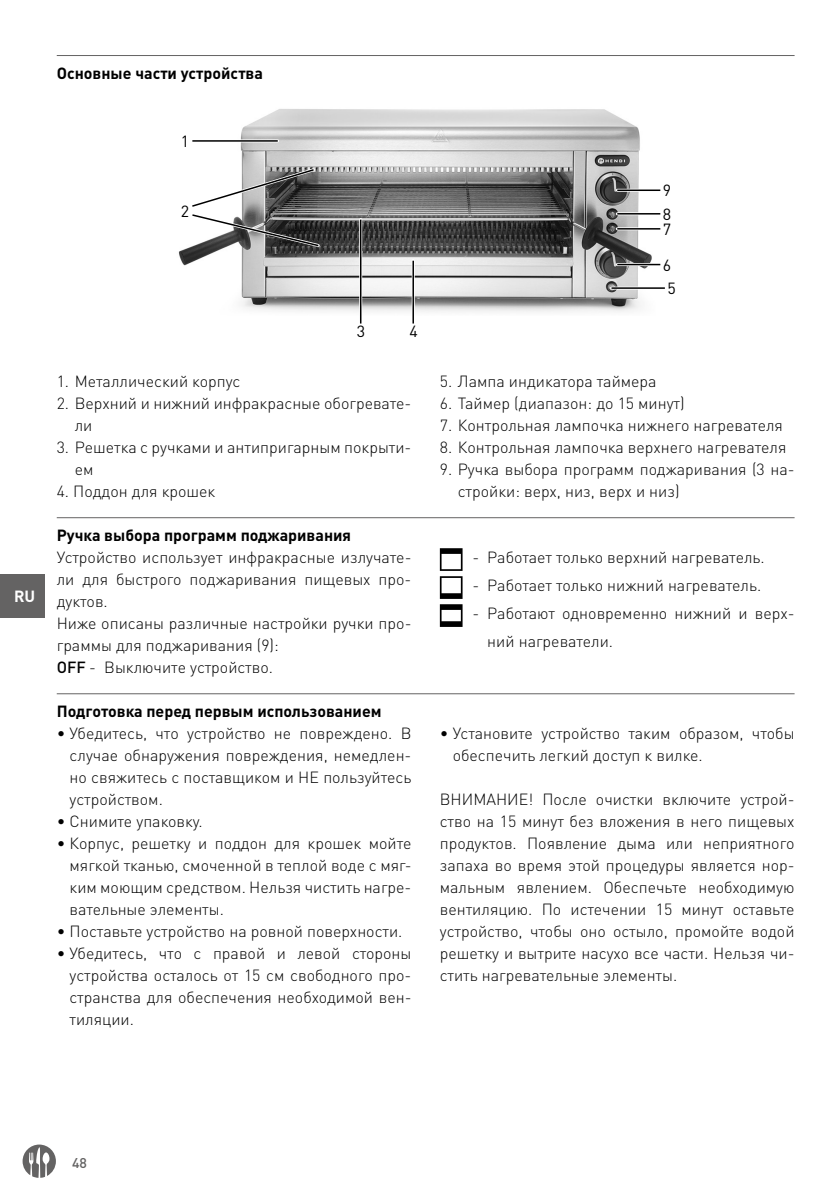
<style>
.page{position:relative;width:840px;height:1191px;background:#fff}
.page>*{position:absolute;margin:0;border:0;box-sizing:border-box;transform-origin:0 0}
.t1{font:300 16px/22px "DIN Pro";color:#000}
.t2{font:700 16px "DIN Pro";color:#000}
.t3{font:16px/23.6px "DIN Pro";color:#000}
.t4{font:700 16px "DIN Pro";color:#fff}
.t5{font:500 14px "DIN Pro";color:#646363}
.s1{font-weight:500}
</style>
<div class="page">
<div style="left:0;top:574px;width:44px;height:43px;background:#646363"></div>
<svg style="left:23px;top:1144px;width:33px;height:33px"></svg>
<hr style="left:57px;top:55px;width:737px;height:1px;background:#646363">
<img style="left:178px;top:109px;width:474px;height:203px">
<hr style="left:192px;top:139px;width:85px;height:3px;background:#fff">
<hr style="left:617px;top:189px;width:43px;height:3px;background:#fff">
<hr style="left:617px;top:212px;width:43px;height:3px;background:#fff">
<hr style="left:617px;top:227px;width:43px;height:3px;background:#fff">
<hr style="left:617px;top:263px;width:43px;height:3px;background:#fff">
<hr style="left:611px;top:286px;width:53px;height:3px;background:#fff">
<hr style="left:359px;top:219px;width:3px;height:104px;background:#fff">
<hr style="left:411px;top:260px;width:3px;height:63px;background:#fff">
<hr style="left:192px;top:140px;width:85px;height:2px;background:#000">
<hr style="left:617px;top:189px;width:43px;height:2px;background:#000">
<hr style="left:617px;top:213px;width:43px;height:1px;background:#000">
<hr style="left:617px;top:228px;width:43px;height:2px;background:#000">
<hr style="left:617px;top:264px;width:43px;height:1px;background:#000">
<hr style="left:611px;top:287px;width:53px;height:2px;background:#000">
<hr style="left:360px;top:220px;width:1px;height:103px;background:#000">
<hr style="left:412px;top:261px;width:2px;height:62px;background:#000">
<svg style="left:188px;top:166px;width:134px;height:83px"></svg>
<hr style="left:57px;top:517px;width:737px;height:1px;background:#646363">
<svg style="left:439px;top:548px;width:23px;height:79px"></svg>
<hr style="left:57px;top:693px;width:737px;height:1px;background:#646363">
<p class="t4" style="left:14px;top:583px;width:23px">RU</p>
<p class="t2" style="left:57px;top:60px;width:208px">Основные части устройства</p>
<p class="t3" style="left:181px;top:129px;width:10px">1</p>
<p class="t3" style="left:181px;top:198px;width:10px">2</p>
<p class="t3" style="left:357px;top:319px;width:10px">3</p>
<p class="t3" style="left:409px;top:319px;width:10px">4</p>
<p class="t1" style="left:57px;top:369px;width:185px">1. Металлический корпус</p>
<p class="t1" style="left:75px;top:391px;width:338px;text-indent:-18px">2. Верхний и нижний инфракрасные обогревате&shy;ли</p>
<p class="t1" style="left:75px;top:435px;width:338px;text-indent:-18px">3. Решетка с ручками и антипригарным покрыти&shy;ем</p>
<p class="t1" style="left:57px;top:479px;width:160px">4. Поддон для крошек</p>
<p class="t3" style="left:662px;top:178px;width:10px">9<br>8</p>
<p class="t3" style="left:662px;top:217px;width:10px">7</p>
<p class="t3" style="left:662px;top:252px;width:14px">6<br>5</p>
<p class="t1" style="left:439px;top:369px;width:218px">5. Лампа индикатора таймера</p>
<p class="t1" style="left:439px;top:391px;width:246px">6. Таймер (диапазон: до 15 минут)</p>
<p class="t1" style="left:439px;top:413px;width:344px">7. Контрольная лампочка нижнего нагревателя</p>
<p class="t1" style="left:439px;top:435px;width:348px">8. Контрольная лампочка верхнего нагревателя</p>
<p class="t1" style="left:457px;top:457px;width:338px;text-indent:-18px">9. Ручка выбора программ поджаривания (3 на&shy;стройки: верх, низ, верх и низ)</p>
<p class="t2" style="left:57px;top:522px;width:296px">Ручка выбора программ поджаривания</p>
<p class="t1" style="left:57px;top:545px;width:356px">Устройство использует инфракрасные излучате&shy;ли для быстрого поджаривания пищевых про&shy;дуктов.<br>Ниже описаны различные настройки ручки про&shy;граммы для поджаривания (9):<br><span class="s1">OFF</span> - Выключите устройство.</p>
<p class="t1" style="left:472px;top:545px;width:294px">- Работает только верхний нагреватель.</p>
<p class="t1" style="left:472px;top:573px;width:290px">- Работает только нижний нагреватель.</p>
<p class="t1" style="left:487px;top:598px;width:308px;line-height:28px;text-indent:-15px">- Работают одновременно нижний и верх&shy;ний нагреватели.</p>
<p class="t2" style="left:57px;top:698px;width:326px">Подготовка перед первым использованием</p>
<p class="t1" style="left:70px;top:721px;width:343px;text-align:justify;text-indent:-13px">• Убедитесь, что устройство не повреждено. В случае обнаружения повреждения, немедлен&shy;но свяжитесь с поставщиком и НЕ пользуйтесь устройством.</p>
<p class="t1" style="left:57px;top:809px;width:147px">• Снимите упаковку.</p>
<p class="t1" style="left:70px;top:831px;width:343px;text-align:justify;text-indent:-13px">• Корпус, решетку и поддон для крошек мойте мягкой тканью, смоченной в теплой воде с мяг&shy;ким моющим средством. Нельзя чистить нагре&shy;вательные элементы.</p>
<p class="t1" style="left:57px;top:919px;width:347px">• Поставьте устройство на ровной поверхности.</p>
<p class="t1" style="left:70px;top:941px;width:343px;text-align:justify;text-indent:-13px">• Убедитесь, что с правой и левой стороны устройства осталось от 15 см свободного про&shy;странства для обеспечения необходимой вен&shy;тиляции.</p>
<p class="t1" style="left:452px;top:721px;width:343px;text-indent:-13px">• Установите устройство таким образом, чтобы обеспечить легкий доступ к вилке.</p>
<p class="t1" style="left:439px;top:787px;width:356px;text-align:justify">ВНИМАНИЕ! После очистки включите устрой&shy;ство на 15 минут без вложения в него пищевых продуктов. Появление дыма или неприятного запаха во время этой процедуры является нор&shy;мальным явлением. Обеспечьте необходимую вентиляцию. По истечении 15 минут оставьте устройство, чтобы оно остыло, промойте водой решетку и вытрите насухо все части. Нельзя чи&shy;стить нагревательные элементы.</p>
<p class="t5" style="left:72px;top:1151px;width:16px">48</p>
</div>
